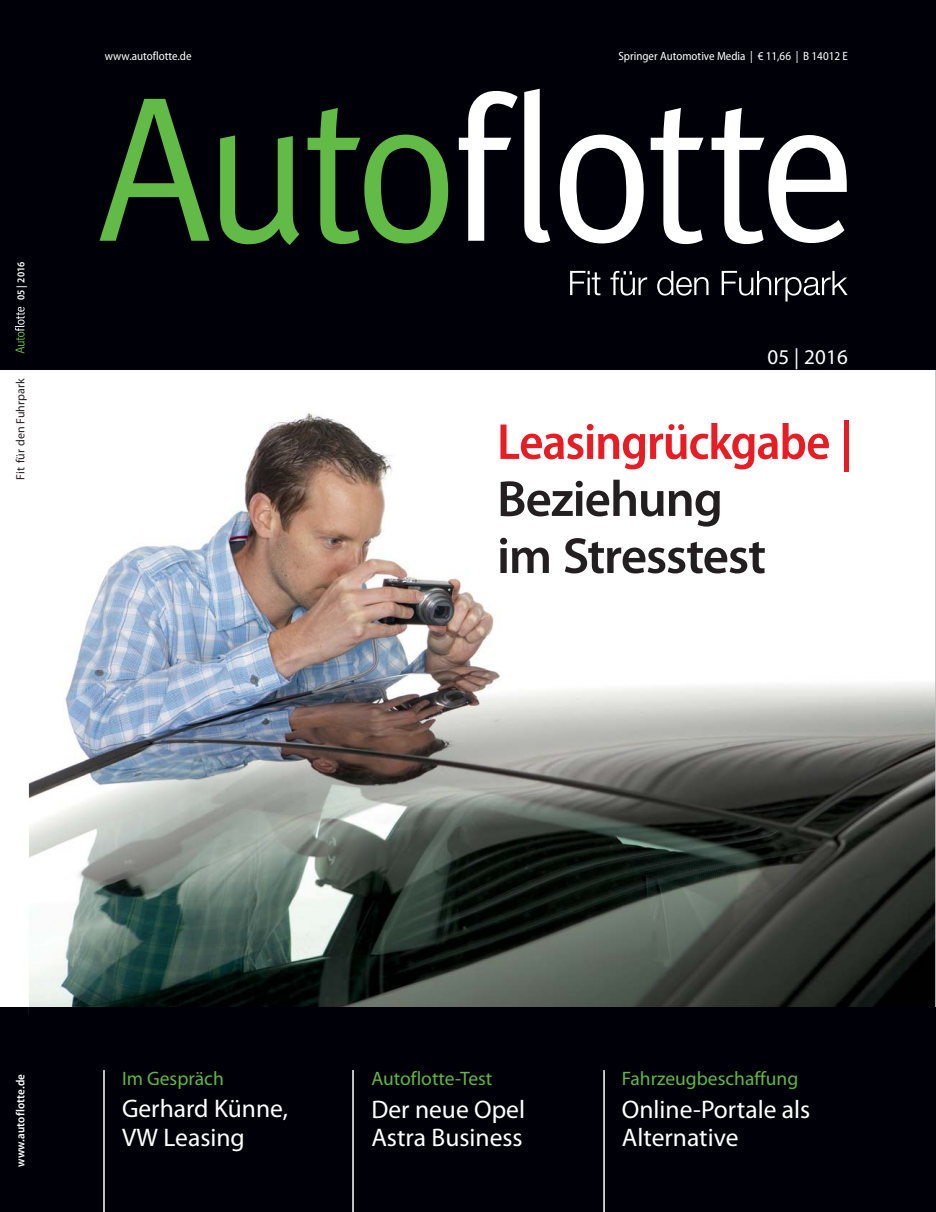
<style>
.page{position:relative;width:936px;height:1212px;background:#fff}
.page>*{position:absolute;margin:0;border:0;box-sizing:border-box;transform-origin:0 0}
.t1{font:600 51px/57px "Myriad Pro";letter-spacing:-.025em;color:#231f20}
.t2{font:600 semi-condensed 51px "Myriad Pro";letter-spacing:-.02em;color:#e61d24}
.t3{font:25.5px/28.5px "Myriad Pro";color:#fff}
.t4{font:21px "Myriad Pro";letter-spacing:.01em;color:#fff}
.t5{font:19.5px "Myriad Pro";color:#61b645}
.t6{font:semi-condensed 12px "Myriad Pro";color:#fff}
.t7{font:600 semi-condensed 12px "Myriad Pro";letter-spacing:.01em;color:#fff}
.t8{font:12px "Myriad Pro";letter-spacing:.01em;color:#231f20}
.t9{font:600 semi-condensed 10.5px "Myriad Pro";letter-spacing:.01em;color:#fff}
</style>
<div class="page">
<div style="left:0;top:1008px;width:29px;height:204px;background:#000009"></div>
<img style="left:29px;top:413px;width:906px;height:595px">
<img style="left:490px;top:413px;width:368px;height:170px">
<div style="left:0;top:0;width:29px;height:370px;background:#000009"></div>
<div style="left:29px;top:1008px;width:906px;height:204px;background:#000009"></div>
<div style="left:29px;top:0;width:906px;height:370px;background:#000009"></div>
<hr style="left:603px;top:1070px;width:1px;height:142px;background:#fff">
<hr style="left:103px;top:1070px;width:2px;height:142px;background:#fff">
<hr style="left:352px;top:1070px;width:2px;height:142px;background:#fff">
<svg style="left:15px;top:307px;width:10px;height:46px"></svg>
<svg style="left:99px;top:99px;width:110px;height:142px"></svg>
<svg style="left:220px;top:135px;width:79px;height:110px"></svg>
<svg style="left:307px;top:108px;width:141px;height:136px"></svg>
<svg style="left:459px;top:89px;width:91px;height:154px"></svg>
<svg style="left:560px;top:135px;width:83px;height:108px"></svg>
<svg style="left:650px;top:108px;width:53px;height:136px"></svg>
<svg style="left:711px;top:108px;width:135px;height:136px"></svg>
<svg style="left:570px;top:271px;width:30px;height:24px"></svg>
<svg style="left:610px;top:271px;width:37px;height:25px"></svg>
<svg style="left:657px;top:271px;width:51px;height:25px"></svg>
<svg style="left:721px;top:271px;width:126px;height:31px"></svg>
<p class="t6" style="left:105px;top:51px;width:88px">www.autoflotte.de</p>
<p class="t9" style="left:17px;top:300px;width:40px;rotate:-90deg">05 | 2016</p>
<p class="t8" style="left:16px;top:480px;width:103px;rotate:-90deg">Fit für den Fuhrpark</p>
<p class="t6" style="left:618px;top:51px;width:231px">Springer Automotive Media | € 11,66 | B 14012 E</p>
<p class="t4" style="left:767px;top:349px;width:82px">05 | 2016</p>
<h1 class="t2" style="left:497px;top:423px;width:357px">Leasingrückgabe |</h1>
<h1 class="t1" style="left:497px;top:470px;width:270px">Beziehung im Stresstest</h1>
<p class="t7" style="left:16px;top:1167px;width:95px;rotate:-90deg">www.autoflotte.de</p>
<p class="t5" style="left:122px;top:1071px;width:103px">Im Gespräch</p>
<p class="t3" style="left:122px;top:1097px;width:167px">Gerhard Künne,<br>VW Leasing</p>
<p class="t5" style="left:371px;top:1071px;width:122px">Autoflotte-Test</p>
<p class="t3" style="left:371px;top:1097px;width:155px">Der neue Opel<br>Astra Business</p>
<p class="t5" style="left:621px;top:1071px;width:178px">Fahrzeugbeschaffung</p>
<p class="t3" style="left:621px;top:1097px;width:190px">Online-Portale als<br>Alternative</p>
</div>
